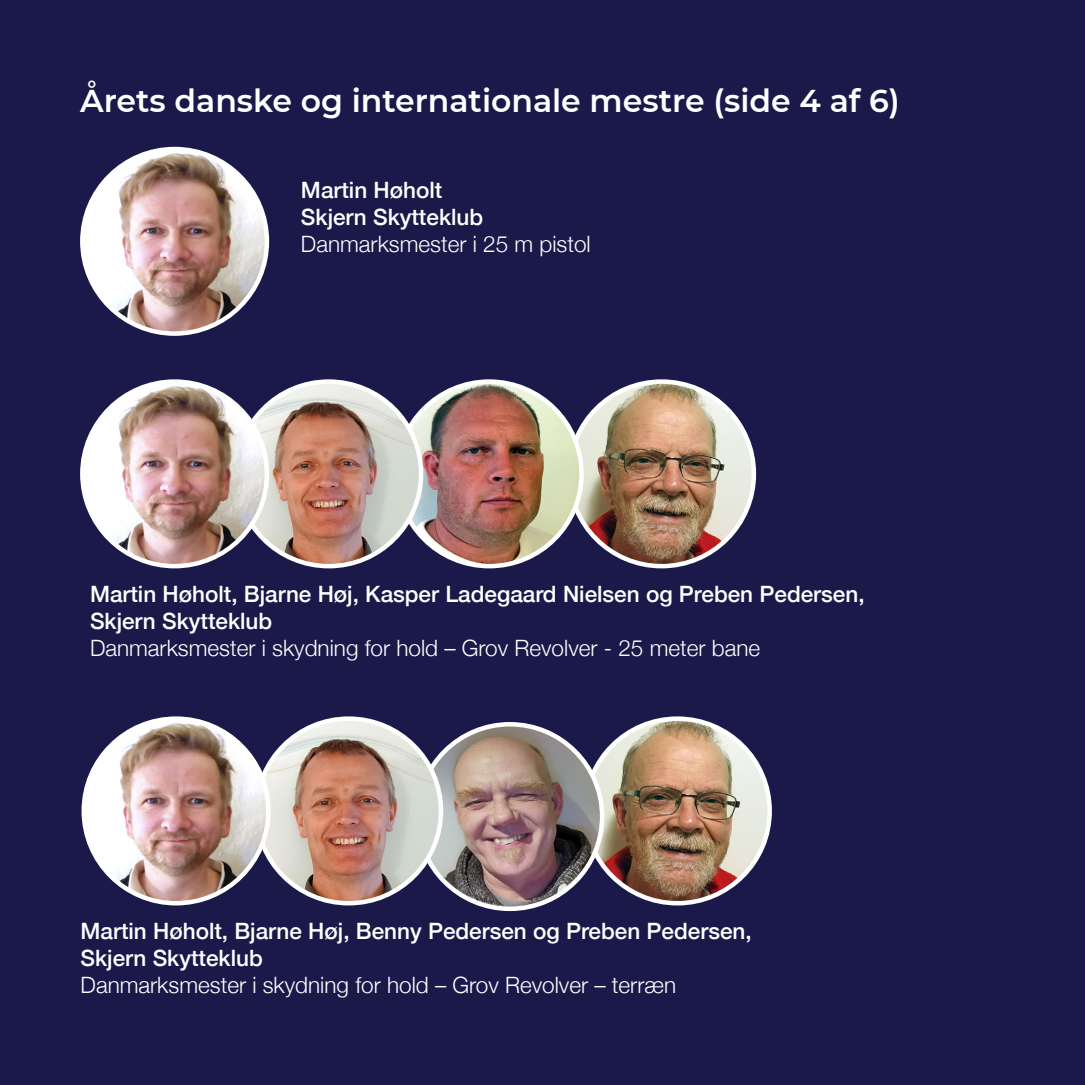
<style>
.page{position:relative;width:1085px;height:1085px;background:#fff}
.page>*{position:absolute;margin:0;border:0;box-sizing:border-box;transform-origin:0 0}
.t1{font:600 31.5px "Montserrat";color:#fff}
.t2{font:500 22.5px "Helvetica Neue";color:#fff}
.t3{font:300 22.5px "Helvetica Neue";color:#fff}
</style>
<div class="page">
<div style="left:0;top:0;width:1084px;height:1084px;background:#1a194a"></div>
<img style="left:82px;top:149px;width:185px;height:184px;border-radius:92px">
<div style="left:80px;top:147px;width:189px;height:189px;border:4px solid #fff;border-radius:50%"></div>
<img style="left:585px;top:718px;width:183px;height:185px">
<img style="left:417px;top:724px;width:185px;height:184px;border-radius:92px">
<img style="left:256px;top:718px;width:185px;height:185px;border-radius:92px">
<img style="left:84px;top:718px;width:184px;height:185px;border-radius:92px">
<div style="left:81px;top:716px;width:189px;height:189px;border:4px solid #fff;border-radius:50%"></div>
<img style="left:569px;top:381px;width:183px;height:185px">
<img style="left:397px;top:381px;width:184px;height:185px;border-radius:92px">
<img style="left:236px;top:381px;width:185px;height:185px;border-radius:92px">
<img style="left:82px;top:381px;width:185px;height:185px;border-radius:92px">
<div style="left:80px;top:379px;width:189px;height:189px;border:4px solid #fff;border-radius:50%"></div>
<p class="t1" style="left:80px;top:78px;width:821px">Årets danske og internationale mestre (side 4 af 6)</p>
<p class="t2" style="left:301px;top:172px;width:143px">Martin Høholt</p>
<p class="t2" style="left:301px;top:199px;width:184px">Skjern Skytteklub</p>
<p class="t3" style="left:301px;top:225px;width:291px">Danmarksmester i 25 m pistol</p>
<p class="t2" style="left:90px;top:576px;width:776px">Martin Høholt, Bjarne Høj, Kasper Ladegaard Nielsen og Preben Pedersen,</p>
<p class="t2" style="left:90px;top:603px;width:184px">Skjern Skytteklub</p>
<p class="t3" style="left:90px;top:630px;width:671px">Danmarksmester i skydning for hold – Grov Revolver - 25 meter bane</p>
<p class="t2" style="left:81px;top:913px;width:672px">Martin Høholt, Bjarne Høj, Benny Pedersen og Preben Pedersen,</p>
<p class="t2" style="left:81px;top:940px;width:184px">Skjern Skytteklub</p>
<p class="t3" style="left:81px;top:967px;width:597px">Danmarksmester i skydning for hold – Grov Revolver – terræn</p>
</div>
